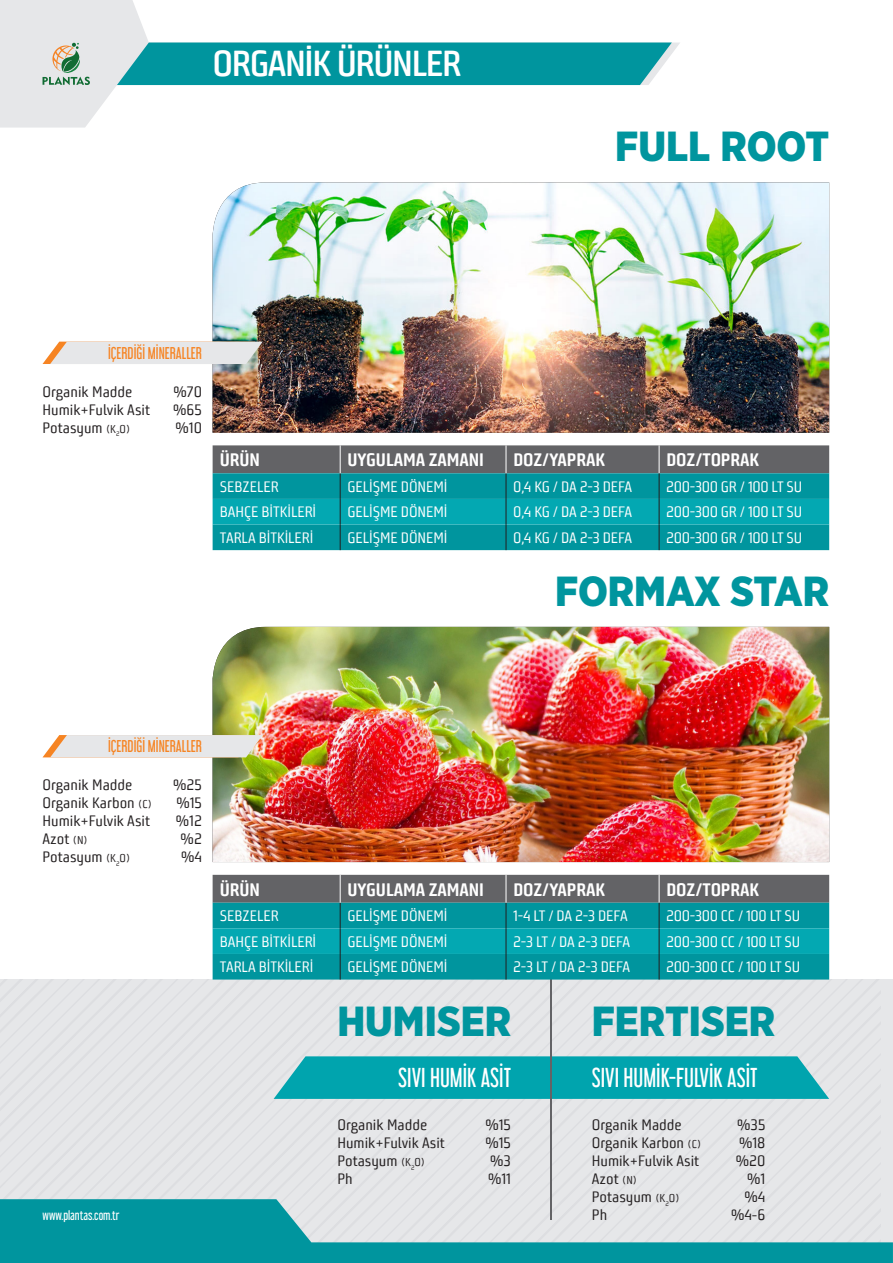
<style>
.page{position:relative;width:893px;height:1263px;background:#fff}
.page>*{position:absolute;margin:0;border:0;box-sizing:border-box;transform-origin:0 0}
.t1{font:900 42px "Gotham Narrow";color:#00959e}
.t2{font:600 36px "Bunuelo Clean Pro";letter-spacing:-.04em;color:#fff}
.t3{font:24px "Libel Suit Rg";color:#fff}
.tablo_başlık{font:700 18px "Bunuelo Clean Pro";letter-spacing:-.005em;color:#fff}
.t4{font:15px "Bunuelo Clean Pro";color:#231f20}
.tablo{font:15px "Bunuelo Clean Pro";letter-spacing:-.005em;color:#fff}
.tablo-2{font:15px "Bunuelo Clean Pro";letter-spacing:-.025em;color:#fff}
.t5{font:15px "Libel Suit Rg";color:#f68423}
.t6{font:12px "Libel Suit Rg";color:#fff}
.s1{font-size:11.25px}
</style>
<div class="page">
<hr style="left:892px;top:598px;width:1px;height:665px;background:#e6e7e9">
<div style="left:0;top:979px;width:880px;height:270px;background:#e6e7e9"></div>
<svg style="left:274px;top:1056px;width:555px;height:43px;background:#0fa8b1"></svg>
<hr style="left:551px;top:979px;width:1px;height:241px;background:#636366">
<img style="left:213px;top:182px;width:616px;height:251px">
<img style="left:213px;top:627px;width:616px;height:235px">
<svg style="left:0;top:1199px;width:893px;height:64px;fill:#00959e"></svg>
<svg style="left:43px;top:342px;width:220px;height:22px;background:#e3e0dd"></svg>
<svg style="left:43px;top:735px;width:220px;height:22px;background:#e7e2de"></svg>
<svg style="left:213px;top:875px;width:616px;height:104px;background:#1c8c94"></svg>
<svg style="left:213px;top:445px;width:616px;height:105px;background:#1d8d94"></svg>
<svg style="left:0;top:0;width:680px;height:128px"></svg>
<p class="t2" style="left:213px;top:42px;width:250px">ORGANİK ÜRÜNLER</p>
<p class="t1" style="left:615px;top:119px;width:215px">FULL ROOT</p>
<p class="t5" style="left:108px;top:341px;width:95px">İÇERDİĞİ MİNERALLER</p>
<p class="t4" style="left:43px;top:382px;width:91px">Organik Madde</p>
<p class="t4" style="left:174px;top:382px;width:30px">%70</p>
<p class="t4" style="left:43px;top:400px;width:109px">Humik+Fulvik Asit</p>
<p class="t4" style="left:173px;top:400px;width:30px">%65</p>
<p class="t4" style="left:43px;top:418px;width:89px">Potasyum <span class="s1">(K</span><sub>2</sub><span class="s1">O)</span></p>
<p class="t4" style="left:176px;top:418px;width:28px">%10</p>
<p class="tablo_başlık" style="left:220px;top:449px;width:42px">ÜRÜN</p>
<p class="tablo_başlık" style="left:347px;top:449px;width:138px">UYGULAMA ZAMANI</p>
<p class="tablo_başlık" style="left:513px;top:449px;width:93px">DOZ/YAPRAK</p>
<p class="tablo_başlık" style="left:666px;top:449px;width:94px">DOZ/TOPRAK</p>
<p class="tablo" style="left:220px;top:477px;width:60px">SEBZELER</p>
<p class="tablo" style="left:347px;top:477px;width:102px">GELİŞME DÖNEMİ</p>
<p class="tablo" style="left:513px;top:477px;width:121px">0,4 KG / DA 2-3 DEFA</p>
<p class="tablo-2" style="left:666px;top:477px;width:138px">200-300 GR / 100 LT SU</p>
<p class="tablo" style="left:220px;top:503px;width:98px">BAHÇE BİTKİLERİ</p>
<p class="tablo" style="left:347px;top:503px;width:102px">GELİŞME DÖNEMİ</p>
<p class="tablo" style="left:513px;top:503px;width:121px">0,4 KG / DA 2-3 DEFA</p>
<p class="tablo-2" style="left:666px;top:503px;width:138px">200-300 GR / 100 LT SU</p>
<p class="tablo" style="left:220px;top:529px;width:95px">TARLA BİTKİLERİ</p>
<p class="tablo" style="left:347px;top:529px;width:102px">GELİŞME DÖNEMİ</p>
<p class="tablo" style="left:513px;top:529px;width:121px">0,4 KG / DA 2-3 DEFA</p>
<p class="tablo-2" style="left:666px;top:529px;width:138px">200-300 GR / 100 LT SU</p>
<p class="t1" style="left:555px;top:563px;width:276px">FORMAX STAR</p>
<p class="t5" style="left:108px;top:734px;width:95px">İÇERDİĞİ MİNERALLER</p>
<p class="t4" style="left:43px;top:776px;width:91px">Organik Madde</p>
<p class="t4" style="left:173px;top:776px;width:30px">%25</p>
<p class="t4" style="left:43px;top:794px;width:111px">Organik Karbon <span class="s1">(C)</span></p>
<p class="t4" style="left:176px;top:794px;width:27px">%15</p>
<p class="t4" style="left:43px;top:812px;width:109px">Humik+Fulvik Asit</p>
<p class="t4" style="left:176px;top:812px;width:28px">%12</p>
<p class="t4" style="left:43px;top:830px;width:47px">Azot <span class="s1">(N)</span></p>
<p class="t4" style="left:181px;top:830px;width:23px">%2</p>
<p class="t4" style="left:43px;top:848px;width:89px">Potasyum <span class="s1">(K</span><sub>2</sub><span class="s1">O)</span></p>
<p class="t4" style="left:181px;top:848px;width:22px">%4</p>
<p class="t6" style="left:43px;top:1206px;width:79px">www.plantas.com.tr</p>
<p class="tablo_başlık" style="left:220px;top:878px;width:42px">ÜRÜN</p>
<p class="tablo_başlık" style="left:347px;top:878px;width:138px">UYGULAMA ZAMANI</p>
<p class="tablo_başlık" style="left:513px;top:878px;width:93px">DOZ/YAPRAK</p>
<p class="tablo_başlık" style="left:666px;top:878px;width:94px">DOZ/TOPRAK</p>
<p class="tablo" style="left:220px;top:907px;width:60px">SEBZELER</p>
<p class="tablo" style="left:347px;top:907px;width:102px">GELİŞME DÖNEMİ</p>
<p class="tablo" style="left:513px;top:907px;width:116px">1-4 LT / DA 2-3 DEFA</p>
<p class="tablo-2" style="left:666px;top:907px;width:136px">200-300 CC / 100 LT SU</p>
<p class="tablo" style="left:220px;top:932px;width:98px">BAHÇE BİTKİLERİ</p>
<p class="tablo" style="left:347px;top:932px;width:102px">GELİŞME DÖNEMİ</p>
<p class="tablo" style="left:513px;top:932px;width:119px">2-3 LT / DA 2-3 DEFA</p>
<p class="tablo-2" style="left:666px;top:932px;width:136px">200-300 CC / 100 LT SU</p>
<p class="tablo" style="left:220px;top:958px;width:95px">TARLA BİTKİLERİ</p>
<p class="tablo" style="left:347px;top:958px;width:102px">GELİŞME DÖNEMİ</p>
<p class="tablo" style="left:513px;top:958px;width:119px">2-3 LT / DA 2-3 DEFA</p>
<p class="tablo-2" style="left:666px;top:958px;width:136px">200-300 CC / 100 LT SU</p>
<p class="t1" style="left:337px;top:994px;width:175px">HUMISER</p>
<p class="t3" style="left:398px;top:1058px;width:114px">SIVI HUMİK ASİT</p>
<p class="t4" style="left:337px;top:1116px;width:91px">Organik Madde</p>
<p class="t4" style="left:485px;top:1116px;width:27px">%15</p>
<p class="t4" style="left:337px;top:1134px;width:109px">Humik+Fulvik Asit</p>
<p class="t4" style="left:485px;top:1134px;width:27px">%15</p>
<p class="t4" style="left:337px;top:1152px;width:89px">Potasyum <span class="s1">(K</span><sub>2</sub><span class="s1">O)</span></p>
<p class="t4" style="left:490px;top:1152px;width:22px">%3</p>
<p class="t4" style="left:337px;top:1170px;width:17px">Ph</p>
<p class="t4" style="left:488px;top:1170px;width:24px">%11</p>
<p class="t1" style="left:592px;top:994px;width:185px">FERTISER</p>
<p class="t3" style="left:592px;top:1058px;width:167px">SIVI HUMİK-FULVİK ASİT</p>
<p class="t4" style="left:592px;top:1116px;width:91px">Organik Madde</p>
<p class="t4" style="left:737px;top:1116px;width:30px">%35</p>
<p class="t4" style="left:592px;top:1134px;width:111px">Organik Karbon <span class="s1">(C)</span></p>
<p class="t4" style="left:739px;top:1134px;width:28px">%18</p>
<p class="t4" style="left:592px;top:1152px;width:109px">Humik+Fulvik Asit</p>
<p class="t4" style="left:736px;top:1152px;width:31px">%20</p>
<p class="t4" style="left:592px;top:1170px;width:47px">Azot <span class="s1">(N)</span></p>
<p class="t4" style="left:747px;top:1170px;width:20px">%1</p>
<p class="t4" style="left:592px;top:1188px;width:89px">Potasyum <span class="s1">(K</span><sub>2</sub><span class="s1">O)</span></p>
<p class="t4" style="left:744px;top:1188px;width:22px">%4</p>
<p class="t4" style="left:592px;top:1206px;width:17px">Ph</p>
<p class="t4" style="left:731px;top:1206px;width:36px">%4-6</p>
</div>
